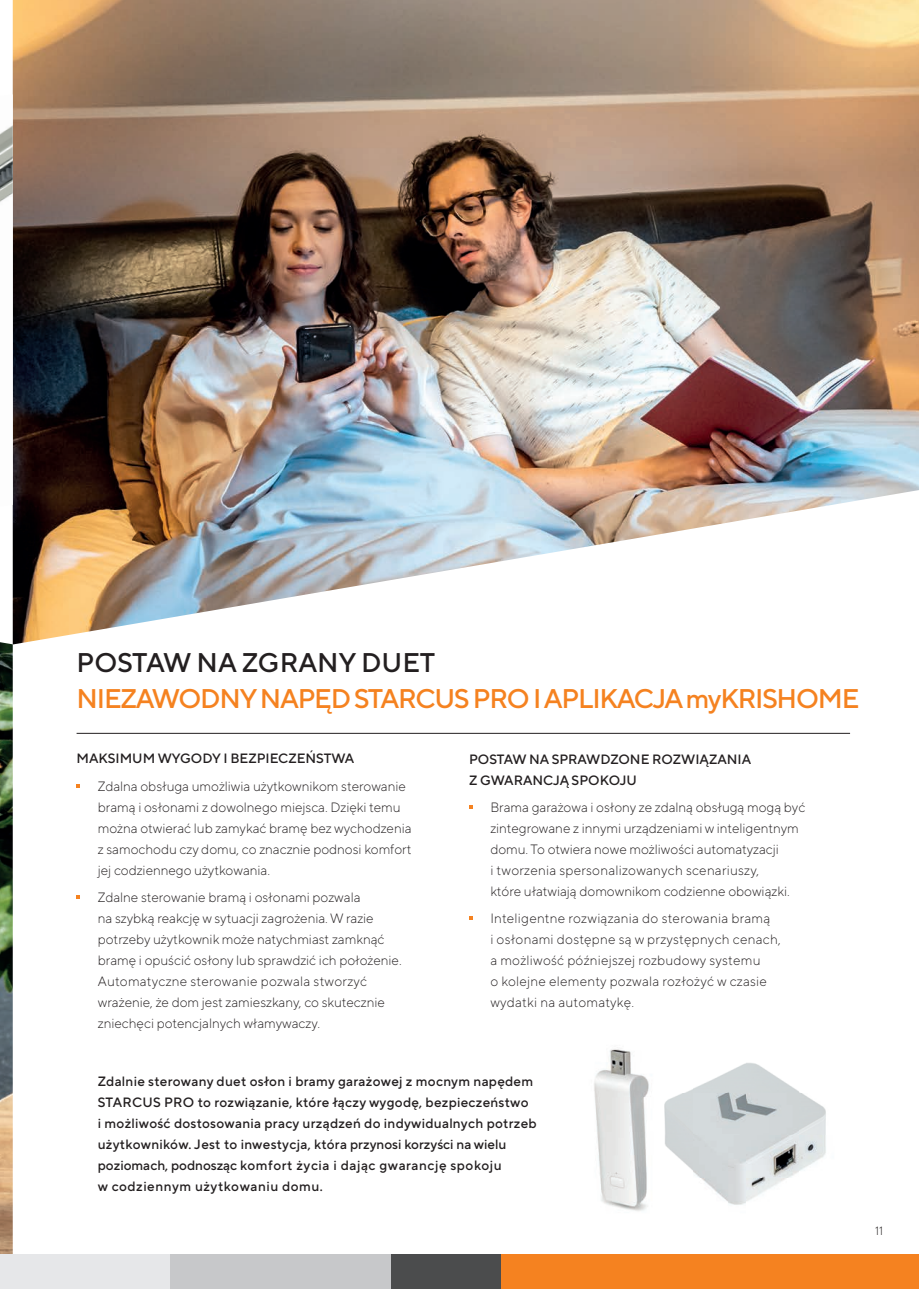
<style>
.page{position:relative;width:919px;height:1289px;background:#fff}
.page>*{position:absolute;margin:0;border:0;box-sizing:border-box;transform-origin:0 0}
.t1{font:500 27px "TT Norms Pro";letter-spacing:-.045em;color:#f58220}
.t2{font:500 27px "TT Norms Pro";color:#231f20}
.t3{font:300 13.5px/21px "TT Norms Pro";color:#231f20}
.t4{font:500 13.5px/21px "TT Norms Pro";letter-spacing:.02em;color:#231f20}
.t5{font:300 13.5px/21px "TT Norms Pro";letter-spacing:.02em;color:#231f20}
.t6{font:500 13.5px/21px "TT Norms Pro";color:#231f20}
.t7{font:300 12px "TT Norms Pro";color:#231f20}
</style>
<div class="page">
<img style="left:664px;top:1063px;width:162px;height:142px">
<img style="left:594px;top:1049px;width:55px;height:162px">
<img style="left:0;top:642px;width:13px;height:612px">
<img style="left:13px;top:0;width:905px;height:644px">
<img style="left:0;top:94px;width:13px;height:412px">
<svg style="left:469px;top:805px;width:4px;height:3px"></svg>
<svg style="left:469px;top:916px;width:4px;height:3px"></svg>
<div style="left:0;top:1254px;width:170px;height:34px;background:#e6e7e9"></div>
<div style="left:170px;top:1254px;width:221px;height:34px;background:#c7c8ca"></div>
<div style="left:391px;top:1254px;width:110px;height:34px;background:#4b4c4d"></div>
<div style="left:501px;top:1254px;width:417px;height:34px;background:#f58220"></div>
<hr style="left:77px;top:733px;width:773px;height:1px;background:#231f20">
<h1 class="t2" style="left:77px;top:645px;width:360px">POSTAW NA ZGRANY DUET</h1>
<h1 class="t1" style="left:77px;top:681px;width:784px">NIEZAWODNY NAPĘD STARCUS PRO I APLIKACJA myKRISHOME</h1>
<p class="t6" style="left:77px;top:747px;width:279px">MAKSIMUM WYGODY I BEZPIECZEŃSTWA</p>
<p class="t3" style="left:98px;top:774px;width:315px">Zdalna obsługa umożliwia użytkownikom sterowanie bramą i osłonami z dowolnego miejsca. Dzięki temu można otwierać lub zamykać bramę bez wychodzenia z samochodu czy domu, co znacznie podnosi komfort jej codziennego użytkowania.</p>
<p class="t3" style="left:98px;top:885px;width:305px">Zdalne sterowanie bramą i osłonami pozwala<br>na szybką reakcję w sytuacji zagrożenia. W razie potrzeby użytkownik może natychmiast zamknąć bramę i opuścić osłony lub sprawdzić ich położenie.<br>Automatyczne sterowanie pozwala stworzyć wrażenie, że dom jest zamieszkany, co skutecznie zniechęci potencjalnych włamywaczy.</p>
<p class="t6" style="left:469px;top:747px;width:284px">POSTAW NA SPRAWDZONE ROZWIĄZANIA<br>Z GWARANCJĄ SPOKOJU</p>
<p class="t3" style="left:490px;top:795px;width:316px">Brama garażowa i osłony ze zdalną obsługą mogą być zintegrowane z innymi urządzeniami w inteligentnym domu. To otwiera nowe możliwości automatyzacji<br>i tworzenia spersonalizowanych scenariuszy,<br>które ułatwiają domownikom codzienne obowiązki.</p>
<p class="t5" style="left:490px;top:906px;width:292px">Inteligentne rozwiązania do sterowania bramą<br>i osłonami dostępne są w przystępnych cenach, a możliwość późniejszej rozbudowy systemu<br>o kolejne elementy pozwala rozłożyć w czasie wydatki na automatykę.</p>
<p class="t4" style="left:98px;top:1069px;width:440px">Zdalnie sterowany duet osłon i bramy garażowej z mocnym napędem STARCUS PRO to rozwiązanie, które łączy wygodę, bezpieczeństwo<br>i możliwość dostosowania pracy urządzeń do indywidualnych potrzeb użytkowników. Jest to inwestycja, która przynosi korzyści na wielu poziomach, podnosząc komfort życia i dając gwarancję spokoju<br>w codziennym użytkowaniu domu.</p>
<p class="t7" style="left:875px;top:1222px;width:10px">11</p>
</div>
